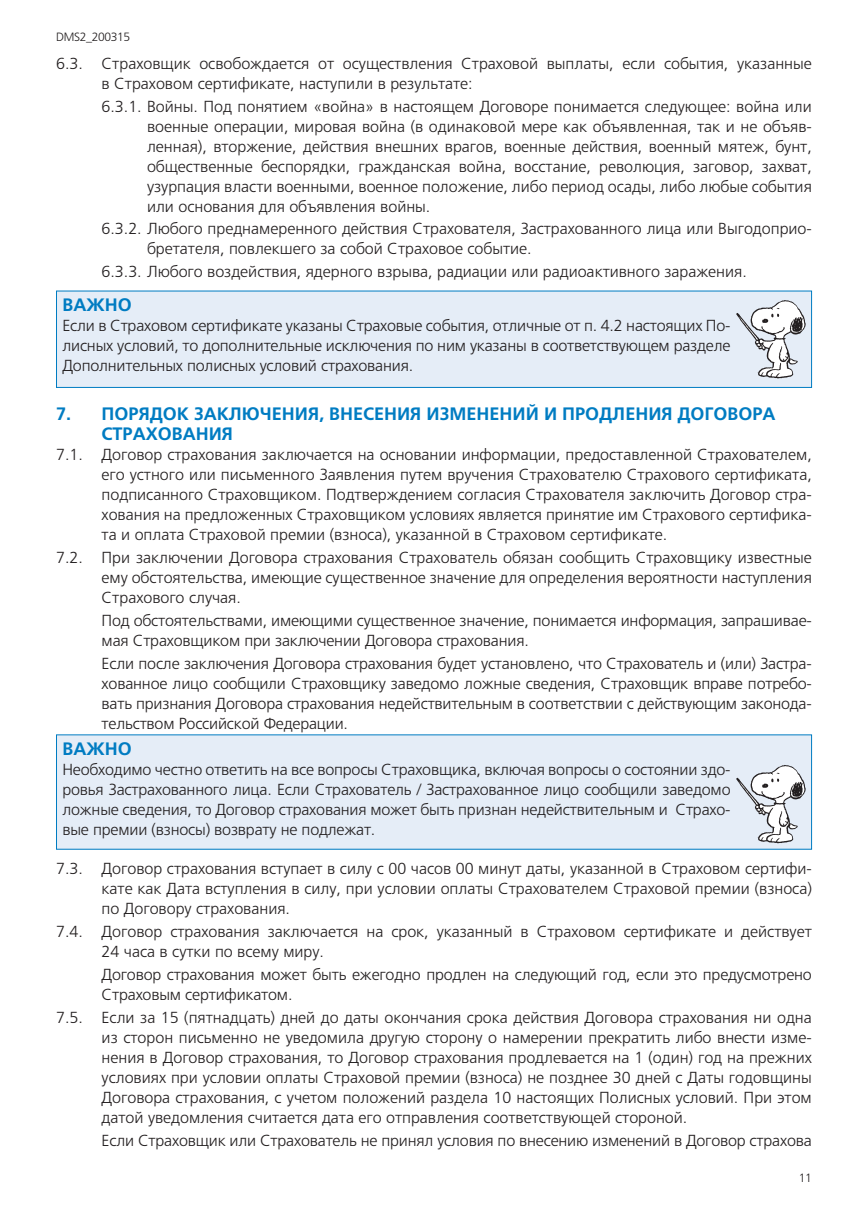
<style>
.page{position:relative;width:868px;height:1219px;background:#fff}
.page>*{position:absolute;margin:0;border:0;box-sizing:border-box;transform-origin:0 0}
.t1{font:700 18px/20px "Frutiger LTCYR";color:#007cc2}
.t2{font:300 16px/20px "Frutiger LTCYR";color:#231f20;text-align:justify}
.t3{font:300 12px "Frutiger LTCYR";letter-spacing:-.03em;color:#231f20}
</style>
<div class="page">
<div style="left:56px;top:291px;width:755px;height:96px;background:#e5edf7"></div>
<div style="left:56px;top:291px;width:755px;height:97px;border:1px solid #007cc2"></div>
<svg style="left:736px;top:300px;width:69px;height:78px"></svg>
<div style="left:56px;top:735px;width:755px;height:114px;background:#e5edf7"></div>
<svg style="left:736px;top:765px;width:69px;height:78px"></svg>
<p class="t3" style="left:56px;top:32px;width:75px">DMS2_200315</p>
<p class="t2" style="left:102px;top:54px;width:711px;text-indent:-45px">6.3. Страховщик освобождается от осуществления Страховой выплаты, если события, указанные в Страховом сертификате, наступили в результате:</p>
<p class="t2" style="left:147px;top:97px;width:666px;text-indent:-45px">6.3.1. Войны. Под понятием «война» в настоящем Договоре понимается следующее: война или военные операции, мировая война (в одинаковой мере как объявленная, так и не объяв&shy;ленная), вторжение, действия внешних врагов, военные действия, военный мятеж, бунт, общественные беспорядки, гражданская война, восстание, революция, заговор, захват, узурпация власти военными, военное положение, либо период осады, либо любые события или основания для объявления войны.</p>
<p class="t2" style="left:147px;top:220px;width:666px;text-indent:-45px">6.3.2. Любого преднамеренного действия Страхователя, Застрахованного лица или Выгодоприо&shy;бретателя, повлекшего за собой Страховое событие.</p>
<p class="t2" style="left:102px;top:263px;width:646px">6.3.3. Любого воздействия, ядерного взрыва, радиации или радиоактивного заражения.</p>
<p class="t1" style="left:62px;top:296px;width:71px">ВАЖНО</p>
<p class="t2" style="left:62px;top:317px;width:669px">Если в Страховом сертификате указаны Страховые события, отличные от п. 4.2 настоящих По&shy;лисных условий, то дополнительные исключения по ним указаны в соответствующем разделе Дополнительных полисных условий страхования.</p>
<p class="t1" style="left:102px;top:405px;width:675px;text-indent:-45px">7. ПОРЯДОК ЗАКЛЮЧЕНИЯ, ВНЕСЕНИЯ ИЗМЕНЕНИЙ И ПРОДЛЕНИЯ ДОГОВОРА<br>СТРАХОВАНИЯ</p>
<p class="t2" style="left:102px;top:446px;width:711px;text-indent:-45px">7.1. Договор страхования заключается на основании информации, предоставленной Страхователем, его устного или письменного Заявления путем вручения Страхователю Страхового сертификата, подписанного Страховщиком. Подтверждением согласия Страхователя заключить Договор стра&shy;хования на предложенных Страховщиком условиях является принятие им Страхового сертифика&shy;та и оплата Страховой премии (взноса), указанной в Страховом сертификате.</p>
<p class="t2" style="left:102px;top:549px;width:711px;text-indent:-45px">7.2. При заключении Договора страхования Страхователь обязан сообщить Страховщику известные ему обстоятельства, имеющие существенное значение для определения вероятности наступления Страхового случая.</p>
<p class="t2" style="left:102px;top:611px;width:711px">Под обстоятельствами, имеющими существенное значение, понимается информация, запрашивае&shy;мая Страховщиком при заключении Договора страхования.</p>
<p class="t2" style="left:102px;top:654px;width:711px">Если после заключения Договора страхования будет установлено, что Страхователь и (или) Застра&shy;хованное лицо сообщили Страховщику заведомо ложные сведения, Страховщик вправе потребо&shy;вать признания Договора страхования недействительным в соответствии с действующим законода&shy;тельством Российской Федерации.</p>
<p class="t1" style="left:62px;top:740px;width:71px">ВАЖНО</p>
<p class="t2" style="left:62px;top:760px;width:669px">Необходимо честно ответить на все вопросы Страховщика, включая вопросы о состоянии здо&shy;ровья Застрахованного лица. Если Страхователь / Застрахованное лицо сообщили заведомо ложные сведения, то Договор страхования может быть признан недействительным и Страхо&shy;вые премии (взносы) возврату не подлежат.</p>
<p class="t2" style="left:102px;top:860px;width:711px;text-indent:-45px">7.3. Договор страхования вступает в силу с 00 часов 00 минут даты, указанной в Страховом сертифи&shy;кате как Дата вступления в силу, при условии оплаты Страхователем Страховой премии (взноса) по Договору страхования.</p>
<p class="t2" style="left:102px;top:923px;width:711px;text-indent:-45px">7.4. Договор страхования заключается на срок, указанный в Страховом сертификате и действует<br>24 часа в сутки по всему миру.</p>
<p class="t2" style="left:102px;top:966px;width:711px">Договор страхования может быть ежегодно продлен на следующий год, если это предусмотрено<br>Страховым сертификатом.</p>
<p class="t2" style="left:102px;top:1008px;width:711px;text-indent:-45px">7.5. Если за 15 (пятнадцать) дней до даты окончания срока действия Договора страхования ни одна из сторон письменно не уведомила другую сторону о намерении прекратить либо внести изме&shy;нения в Договор страхования, то Договор страхования продлевается на 1 (один) год на прежних условиях при условии оплаты Страховой премии (взноса) не позднее 30 дней с Даты годовщины Договора страхования, с учетом положений раздела 10 настоящих Полисных условий. При этом датой уведомления считается дата его отправления соответствующей стороной.</p>
<p class="t2" style="left:102px;top:1131px;width:711px">Если Страховщик или Страхователь не принял условия по внесению изменений в Договор страхова</p>
<p class="t3" style="left:798px;top:1173px;width:14px">11</p>
</div>
